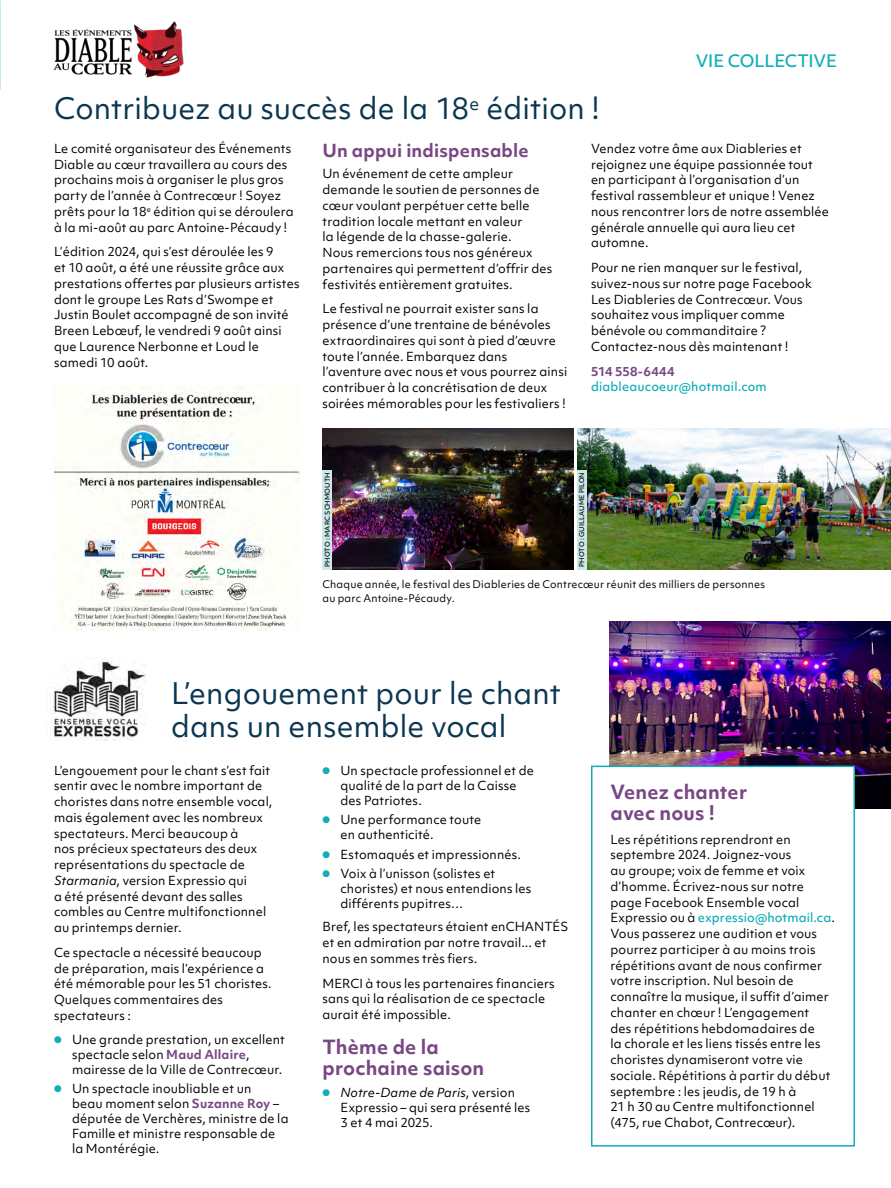
<style>
.page{position:relative;width:891px;height:1188px;background:#fff}
.page>*{position:absolute;margin:0;border:0;box-sizing:border-box;transform-origin:0 0}
.t1{font:28.5px/33px "Objektiv Mk 1";letter-spacing:.005em;color:#0b3650}
.t2{font:700 18.75px/21px "Objektiv Mk 1";letter-spacing:.01em;color:#794884}
.t3{font:700 17.25px "Objektiv Mk 1";letter-spacing:.015em;color:#794884}
.t4{font:500 16.5px "Objektiv Mk 1";letter-spacing:-.01em;color:#11adb8}
.t5{font:12px/15.8px "Objektiv Mk 1";letter-spacing:.01em;color:#000}
.t6{font:500 12px "Objektiv Mk 1";letter-spacing:.01em;color:#11adb8}
.t7{font:700 12px "Objektiv Mk 1";letter-spacing:.015em;color:#794884}
.t8{font:10.2px/13.5px "Objektiv Mk 1";letter-spacing:.015em;color:#000}
.t9{font:500 6.3px "Objektiv Mk 1";letter-spacing:.015em;color:#000}
.s1{font-style:italic}
.s2{color:#11adb8}
.s3{font-weight:700;color:#794884}
.s4{font-weight:500;color:#11adb8}
</style>
<div class="page">
<img style="left:53px;top:21px;width:131px;height:57px">
<img style="left:577px;top:428px;width:314px;height:141px">
<img style="left:323px;top:428px;width:250px;height:141px">
<img style="left:54px;top:386px;width:246px;height:245px">
<div style="left:323px;top:470px;width:9px;height:99px;background:#cce8e9"></div>
<div style="left:577px;top:470px;width:9px;height:99px;background:#cce8e9"></div>
<img style="left:609px;top:622px;width:282px;height:187px">
<img style="left:46px;top:661px;width:99px;height:80px">
<div style="left:592px;top:766px;width:262px;height:380px;background:#fff"></div>
<div style="left:591px;top:766px;width:264px;height:381px;border:2px solid #11adb8"></div>
<h3 class="t4" style="left:696px;top:49px;width:143px">VIE COLLECTIVE</h3>
<h1 class="t1" style="left:54px;top:92px;width:548px">Contribuez au succès de la 18<sup>e</sup> édition !</h1>
<p class="t5" style="left:54px;top:140px;width:241px">Le comité organisateur des Événements Diable au cœur travaillera au cours des prochains mois à organiser le plus gros party de l’année à Contrecœur ! Soyez prêts pour la 18<sup>e</sup> édition qui se déroulera à la mi-août au parc Antoine-Pécaudy !</p>
<p class="t5" style="left:54px;top:244px;width:247px">L’édition 2024, qui s’est déroulée les 9<br>et 10 août, a été une réussite grâce aux prestations offertes par plusieurs artistes dont le groupe Les Rats d’Swompe et Justin Boulet accompagné de son invité Breen Lebœuf, le vendredi 9 août ainsi que Laurence Nerbonne et Loud le samedi 10 août.</p>
<h3 class="t3" style="left:322px;top:138px;width:208px">Un appui indispensable</h3>
<p class="t5" style="left:322px;top:166px;width:232px">Un événement de cette ampleur demande le soutien de personnes de cœur voulant perpétuer cette belle tradition locale mettant en valeur<br>la légende de la chasse-galerie.<br>Nous remercions tous nos généreux partenaires qui permettent d’offrir des festivités entièrement gratuites.</p>
<p class="t5" style="left:322px;top:301px;width:246px">Le festival ne pourrait exister sans la présence d’une trentaine de bénévoles extraordinaires qui sont à pied d’œuvre toute l’année. Embarquez dans l’aventure avec nous et vous pourrez ainsi contribuer à la concrétisation de deux soirées mémorables pour les festivaliers !</p>
<p class="t5" style="left:591px;top:140px;width:240px">Vendez votre âme aux Diableries et rejoignez une équipe passionnée tout en participant à l’organisation d’un festival rassembleur et unique ! Venez nous rencontrer lors de notre assemblée générale annuelle qui aura lieu cet automne.</p>
<p class="t5" style="left:591px;top:260px;width:222px">Pour ne rien manquer sur le festival, suivez-nous sur notre page Facebook Les Diableries de Contrecœur. Vous souhaitez vous impliquer comme bénévole ou commanditaire ?<br>Contactez-nous dès maintenant !</p>
<p class="t7" style="left:591px;top:363px;width:85px">514 558-6444</p>
<p class="t6" style="left:591px;top:378px;width:177px">diableaucoeur@hotmail.com</p>
<p class="t9" style="left:323px;top:567px;width:96px;rotate:-90deg">PHOTO : MARC SCHMOUTH</p>
<p class="t9" style="left:577px;top:567px;width:96px;rotate:-90deg">PHOTO : GUILLAUME PILON</p>
<p class="t8" style="left:322px;top:578px;width:444px">Chaque année, le festival des Diableries de Contrecœur réunit des milliers de personnes au parc Antoine-Pécaudy.</p>
<h1 class="t1" style="left:171px;top:677px;width:392px">L’engouement pour le chant dans un ensemble vocal</h1>
<p class="t5" style="left:54px;top:762px;width:220px">L’engouement pour le chant s’est fait sentir avec le nombre important de choristes dans notre ensemble vocal, mais également avec les nombreux spectateurs. Merci beaucoup à<br>nos précieux spectateurs des deux représentations du spectacle de <span class="s1">Starmania</span>, version Expressio qui<br>a été présenté devant des salles combles au Centre multifonctionnel au printemps dernier.</p>
<p class="t5" style="left:54px;top:944px;width:219px">Ce spectacle a nécessité beaucoup de préparation, mais l’expérience a été mémorable pour les 51 choristes.<br>Quelques commentaires des spectateurs :</p>
<p class="t5" style="left:72px;top:1032px;width:214px;line-height:15px;text-indent:-18px"><span class="s2">●</span> Une grande prestation, un excellent spectacle selon <span class="s3">Maud Allaire</span>, mairesse de la Ville de Contrecœur.</p>
<p class="t5" style="left:72px;top:1081px;width:218px;line-height:15px;text-indent:-18px"><span class="s2">●</span> Un spectacle inoubliable et un<br>beau moment selon <span class="s3">Suzanne Roy</span> – députée de Verchères, ministre de la<br>Famille et ministre responsable de la Montérégie.</p>
<p class="t5" style="left:340px;top:763px;width:195px;line-height:15px;text-indent:-18px"><span class="s2">●</span> Un spectacle professionnel et de qualité de la part de la Caisse des Patriotes.</p>
<p class="t5" style="left:340px;top:812px;width:142px;line-height:15px;text-indent:-18px"><span class="s2">●</span> Une performance toute en authenticité.</p>
<p class="t5" style="left:323px;top:846px;width:200px"><span class="s2">●</span> Estomaqués et impressionnés.</p>
<p class="t5" style="left:340px;top:866px;width:192px;line-height:15px;text-indent:-18px"><span class="s2">●</span> Voix à l’unisson (solistes et choristes) et nous entendions les différents pupitres…</p>
<p class="t5" style="left:322px;top:919px;width:247px">Bref, les spectateurs étaient enCHANTÉS et en admiration par notre travail... et nous en sommes très fiers.</p>
<p class="t5" style="left:322px;top:975px;width:234px">MERCI à tous les partenaires financiers sans qui la réalisation de ce spectacle aurait été impossible.</p>
<h2 class="t2" style="left:322px;top:1036px;width:163px">Thème de la prochaine saison</h2>
<p class="t5" style="left:340px;top:1085px;width:191px;line-height:15px;text-indent:-18px"><span class="s2">●</span> <span class="s1">Notre-Dame de Paris</span>, version<br>Expressio – qui sera présenté les<br>3 et 4 mai 2025.</p>
<h2 class="t2" style="left:610px;top:781px;width:138px">Venez chanter avec nous !</h2>
<p class="t5" style="left:610px;top:831px;width:226px">Les répétitions reprendront en septembre 2024. Joignez-vous<br>au groupe; voix de femme et voix d’homme. Écrivez-nous sur notre page Facebook Ensemble vocal Expressio ou à <span class="s4">expressio@hotmail.ca</span>.<br>Vous passerez une audition et vous pourrez participer à au moins trois répétitions avant de nous confirmer votre inscription. Nul besoin de connaître la musique, il suffit d’aimer chanter en chœur ! L’engagement<br>des répétitions hebdomadaires de<br>la chorale et les liens tissés entre les choristes dynamiseront votre vie sociale. Répétitions à partir du début septembre : les jeudis, de 19 h à<br>21 h 30 au Centre multifonctionnel (475, rue Chabot, Contrecœur).</p>
</div>
